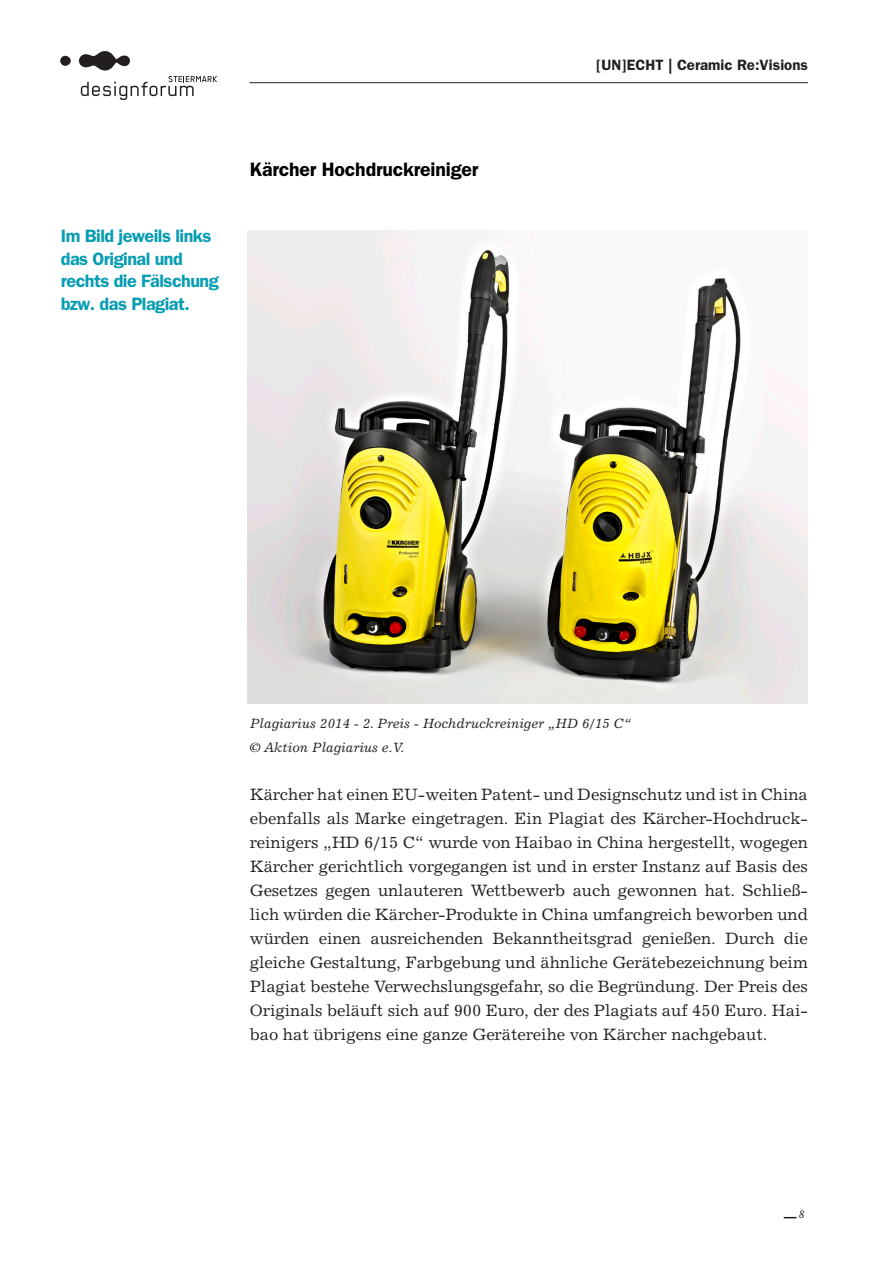
<style>
.page{position:relative;width:893px;height:1263px;background:#fff}
.page>*{position:absolute;margin:0;border:0;box-sizing:border-box;transform-origin:0 0}
.t1{font:600 19.5px "Franklin Gothic";letter-spacing:-.01em;color:#000}
.t2{font:600 18px/22.5px "Franklin Gothic";letter-spacing:-.03em;color:#079db2}
.t3{font:16.5px/24px "Excelsior";letter-spacing:-.005em;color:#231f20;text-align:justify}
.t4{font:600 15px "ITC Franklin Gothic Std";color:#231f20}
.t5{font:italic 13.5px "Excelsior";letter-spacing:-.005em;color:#231f20}
.t6{font:italic 11.25px "Excelsior";color:#231f20}
</style>
<div class="page">
<hr style="left:249px;top:82px;width:559px;height:1px;background:#231f20">
<svg style="left:784px;top:1217px;width:12px;height:1px"></svg>
<div style="left:60px;top:56px;width:11px;height:10px;background:#231f20;border-radius:50%"></div>
<svg style="left:79px;top:51px;width:138px;height:49px"></svg>
<img style="left:248px;top:230px;width:560px;height:474px">
<p class="t2" style="left:61px;top:225px;width:159px">Im Bild jeweils links das Original und rechts die Fälschung bzw. das Plagiat.</p>
<p class="t1" style="left:250px;top:158px;width:230px">Kärcher Hochdruckreiniger</p>
<p class="t4" style="left:596px;top:56px;width:214px">[UN]ECHT | Ceramic Re:Visions</p>
<p class="t5" style="left:250px;top:715px;width:383px">Plagiarius 2014 - 2. Preis - Hochdruckreiniger „HD 6/15 C“</p>
<p class="t5" style="left:250px;top:739px;width:156px">© Aktion Plagiarius e.V.</p>
<p class="t3" style="left:250px;top:782px;width:560px">Kärcher hat einen EU-weiten Patent- und Designschutz und ist in China ebenfalls als Marke eingetragen. Ein Plagiat des Kärcher-Hochdruck&shy;reinigers „HD 6/15 C“ wurde von Haibao in China hergestellt, wogegen Kärcher gerichtlich vorgegangen ist und in erster Instanz auf Basis des Gesetzes gegen unlauteren Wettbewerb auch gewonnen hat. Schließ&shy;lich würden die Kärcher-Produkte in China umfangreich beworben und würden einen ausreichenden Bekanntheitsgrad genießen. Durch die gleiche Gestaltung, Farbgebung und ähnliche Gerätebezeichnung beim Plagiat bestehe Verwechslungsgefahr, so die Begründung. Der Preis des Originals beläuft sich auf 900 Euro, der des Plagiats auf 450 Euro. Hai&shy;bao hat übrigens eine ganze Gerätereihe von Kärcher nachgebaut.</p>
<p class="t6" style="left:798px;top:1208px;width:8px">8</p>
</div>
